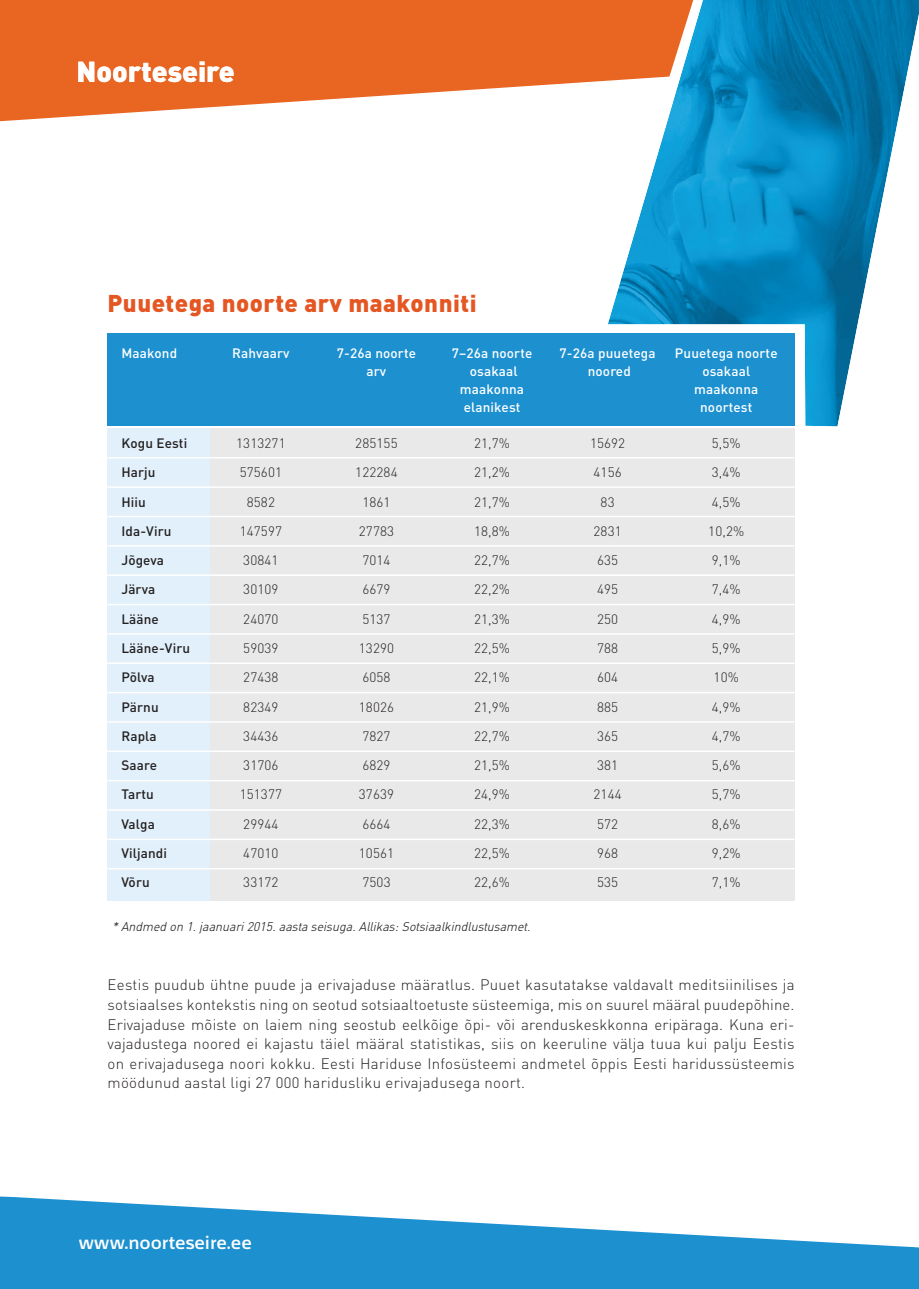
<style>
.page{position:relative;width:919px;height:1289px;background:#fff}
.page>*{position:absolute;margin:0;border:0;box-sizing:border-box;transform-origin:0 0}
.t1{font:900 28.5px "DIN Pro";color:#fff}
.t2{font:900 24px "DIN Pro";letter-spacing:.02em;color:#e45622}
.t3{font:500 20.25px "Mr Jones";color:#fff}
.t4{font:300 15px/19.5px "DIN Pro";letter-spacing:.02em;color:#231f20;text-align:justify}
.t5{font:300 13.5px "DIN Pro";letter-spacing:.01em;color:#231f20}
.t6{font:500 13.5px "DIN Pro";letter-spacing:.01em;color:#fff}
.t7{font:500 13.5px "DIN Pro";letter-spacing:.01em;color:#231f20}
.t8{font:italic 300 12.3px "MHC Din";letter-spacing:.01em;color:#231f20}
</style>
<div class="page">
<div style="left:108px;top:428px;width:686px;height:472px;background:#e9e9e9"></div>
<div style="left:107px;top:428px;width:103px;height:472px;background:#e1f0fa"></div>
<svg style="left:0;top:0;width:607px;height:121px;fill:#e96522"></svg>
<svg style="left:0;top:1196px;width:918px;height:92px;fill:#1d90d0"></svg>
<div style="left:107px;top:333px;width:687px;height:93px;background:#1d90d0"></div>
<hr style="left:107px;top:457px;width:687px;height:1px;background:#fff">
<hr style="left:107px;top:486px;width:687px;height:2px;background:#fff">
<hr style="left:107px;top:515px;width:687px;height:2px;background:#fff">
<hr style="left:107px;top:545px;width:687px;height:1px;background:#fff">
<hr style="left:107px;top:574px;width:687px;height:2px;background:#fff">
<hr style="left:107px;top:604px;width:687px;height:1px;background:#fff">
<hr style="left:107px;top:633px;width:687px;height:1px;background:#fff">
<hr style="left:107px;top:662px;width:687px;height:2px;background:#fff">
<hr style="left:107px;top:692px;width:687px;height:1px;background:#fff">
<hr style="left:107px;top:721px;width:687px;height:1px;background:#fff">
<hr style="left:107px;top:750px;width:687px;height:2px;background:#fff">
<hr style="left:107px;top:780px;width:687px;height:1px;background:#fff">
<hr style="left:107px;top:809px;width:687px;height:1px;background:#fff">
<hr style="left:107px;top:838px;width:687px;height:2px;background:#fff">
<hr style="left:107px;top:868px;width:687px;height:1px;background:#fff">
<img style="left:607px;top:0;width:311px;height:426px">
<h1 class="t1" style="left:77px;top:62px;width:160px">Noorteseire</h1>
<h2 class="t2" style="left:107px;top:295px;width:370px">Puuetega noorte arv maakonniti</h2>
<p class="t6" style="left:121px;top:348px;width:57px">Maakond</p>
<p class="t6" style="left:232px;top:348px;width:59px">Rahvaarv</p>
<p class="t6" style="left:337px;top:348px;width:81px">7-26a noorte</p>
<p class="t6" style="left:451px;top:348px;width:82px">7–26a noorte</p>
<p class="t6" style="left:559px;top:348px;width:97px">7-26a puuetega</p>
<p class="t6" style="left:675px;top:348px;width:104px">Puuetega noorte</p>
<p class="t6" style="left:366px;top:366px;width:21px">arv</p>
<p class="t6" style="left:470px;top:366px;width:49px">osakaal</p>
<p class="t6" style="left:587px;top:366px;width:45px">noored</p>
<p class="t6" style="left:702px;top:366px;width:49px">osakaal</p>
<p class="t6" style="left:460px;top:384px;width:66px">maakonna</p>
<p class="t6" style="left:694px;top:384px;width:66px">maakonna</p>
<p class="t6" style="left:463px;top:402px;width:58px">elanikest</p>
<p class="t6" style="left:700px;top:402px;width:54px">noortest</p>
<p class="t7" style="left:121px;top:438px;width:67px">Kogu Eesti</p>
<p class="t5" style="left:236px;top:438px;width:51px">1313271</p>
<p class="t5" style="left:355px;top:438px;width:44px">285155</p>
<p class="t5" style="left:474px;top:438px;width:38px">21,7%</p>
<p class="t5" style="left:590px;top:438px;width:37px">15692</p>
<p class="t5" style="left:711px;top:438px;width:30px">5,5%</p>
<p class="t7" style="left:121px;top:467px;width:36px">Harju</p>
<p class="t5" style="left:240px;top:467px;width:44px">575601</p>
<p class="t5" style="left:355px;top:467px;width:44px">122284</p>
<p class="t5" style="left:474px;top:467px;width:38px">21,2%</p>
<p class="t5" style="left:593px;top:467px;width:30px">4156</p>
<p class="t5" style="left:711px;top:467px;width:30px">3,4%</p>
<p class="t7" style="left:121px;top:497px;width:26px">Hiiu</p>
<p class="t5" style="left:247px;top:497px;width:30px">8582</p>
<p class="t5" style="left:362px;top:497px;width:30px">1861</p>
<p class="t5" style="left:474px;top:497px;width:38px">21,7%</p>
<p class="t5" style="left:600px;top:497px;width:16px">83</p>
<p class="t5" style="left:711px;top:497px;width:30px">4,5%</p>
<p class="t7" style="left:121px;top:526px;width:52px">Ida-Viru</p>
<p class="t5" style="left:240px;top:526px;width:44px">147597</p>
<p class="t5" style="left:359px;top:526px;width:37px">27783</p>
<p class="t5" style="left:474px;top:526px;width:38px">18,8%</p>
<p class="t5" style="left:593px;top:526px;width:30px">2831</p>
<p class="t5" style="left:708px;top:526px;width:38px">10,2%</p>
<p class="t7" style="left:121px;top:555px;width:44px">Jõgeva</p>
<p class="t5" style="left:243px;top:555px;width:37px">30841</p>
<p class="t5" style="left:362px;top:555px;width:30px">7014</p>
<p class="t5" style="left:474px;top:555px;width:38px">22,7%</p>
<p class="t5" style="left:597px;top:555px;width:23px">635</p>
<p class="t5" style="left:711px;top:555px;width:30px">9,1%</p>
<p class="t7" style="left:121px;top:584px;width:35px">Järva</p>
<p class="t5" style="left:243px;top:584px;width:37px">30109</p>
<p class="t5" style="left:362px;top:584px;width:30px">6679</p>
<p class="t5" style="left:474px;top:584px;width:38px">22,2%</p>
<p class="t5" style="left:597px;top:584px;width:23px">495</p>
<p class="t5" style="left:711px;top:584px;width:30px">7,4%</p>
<p class="t7" style="left:121px;top:614px;width:39px">Lääne</p>
<p class="t5" style="left:243px;top:614px;width:37px">24070</p>
<p class="t5" style="left:362px;top:614px;width:30px">5137</p>
<p class="t5" style="left:474px;top:614px;width:38px">21,3%</p>
<p class="t5" style="left:597px;top:614px;width:23px">250</p>
<p class="t5" style="left:711px;top:614px;width:30px">4,9%</p>
<p class="t7" style="left:121px;top:643px;width:70px">Lääne-Viru</p>
<p class="t5" style="left:243px;top:643px;width:37px">59039</p>
<p class="t5" style="left:359px;top:643px;width:37px">13290</p>
<p class="t5" style="left:474px;top:643px;width:38px">22,5%</p>
<p class="t5" style="left:597px;top:643px;width:23px">788</p>
<p class="t5" style="left:711px;top:643px;width:30px">5,9%</p>
<p class="t7" style="left:121px;top:672px;width:35px">Põlva</p>
<p class="t5" style="left:243px;top:672px;width:37px">27438</p>
<p class="t5" style="left:362px;top:672px;width:30px">6058</p>
<p class="t5" style="left:474px;top:672px;width:38px">22,1%</p>
<p class="t5" style="left:597px;top:672px;width:23px">604</p>
<p class="t5" style="left:713px;top:672px;width:27px">10%</p>
<p class="t7" style="left:121px;top:702px;width:39px">Pärnu</p>
<p class="t5" style="left:243px;top:702px;width:37px">82349</p>
<p class="t5" style="left:359px;top:702px;width:37px">18026</p>
<p class="t5" style="left:474px;top:702px;width:38px">21,9%</p>
<p class="t5" style="left:597px;top:702px;width:23px">885</p>
<p class="t5" style="left:711px;top:702px;width:30px">4,9%</p>
<p class="t7" style="left:121px;top:731px;width:37px">Rapla</p>
<p class="t5" style="left:243px;top:731px;width:37px">34436</p>
<p class="t5" style="left:362px;top:731px;width:30px">7827</p>
<p class="t5" style="left:474px;top:731px;width:38px">22,7%</p>
<p class="t5" style="left:597px;top:731px;width:23px">365</p>
<p class="t5" style="left:711px;top:731px;width:30px">4,7%</p>
<p class="t7" style="left:121px;top:760px;width:37px">Saare</p>
<p class="t5" style="left:243px;top:760px;width:37px">31706</p>
<p class="t5" style="left:362px;top:760px;width:30px">6829</p>
<p class="t5" style="left:474px;top:760px;width:38px">21,5%</p>
<p class="t5" style="left:597px;top:760px;width:23px">381</p>
<p class="t5" style="left:711px;top:760px;width:30px">5,6%</p>
<p class="t7" style="left:121px;top:789px;width:34px">Tartu</p>
<p class="t5" style="left:240px;top:789px;width:44px">151377</p>
<p class="t5" style="left:359px;top:789px;width:37px">37639</p>
<p class="t5" style="left:474px;top:789px;width:38px">24,9%</p>
<p class="t5" style="left:593px;top:789px;width:30px">2144</p>
<p class="t5" style="left:711px;top:789px;width:30px">5,7%</p>
<p class="t7" style="left:121px;top:819px;width:35px">Valga</p>
<p class="t5" style="left:243px;top:819px;width:37px">29944</p>
<p class="t5" style="left:362px;top:819px;width:30px">6664</p>
<p class="t5" style="left:474px;top:819px;width:38px">22,3%</p>
<p class="t5" style="left:597px;top:819px;width:23px">572</p>
<p class="t5" style="left:711px;top:819px;width:30px">8,6%</p>
<p class="t7" style="left:121px;top:848px;width:47px">Viljandi</p>
<p class="t5" style="left:243px;top:848px;width:37px">47010</p>
<p class="t5" style="left:359px;top:848px;width:37px">10561</p>
<p class="t5" style="left:474px;top:848px;width:38px">22,5%</p>
<p class="t5" style="left:597px;top:848px;width:23px">968</p>
<p class="t5" style="left:711px;top:848px;width:30px">9,2%</p>
<p class="t7" style="left:121px;top:877px;width:30px">Võru</p>
<p class="t5" style="left:243px;top:877px;width:37px">33172</p>
<p class="t5" style="left:362px;top:877px;width:30px">7503</p>
<p class="t5" style="left:474px;top:877px;width:38px">22,6%</p>
<p class="t5" style="left:597px;top:877px;width:23px">535</p>
<p class="t5" style="left:711px;top:877px;width:30px">7,1%</p>
<p class="t8" style="left:113px;top:921px;width:419px">* Andmed on 1. jaanuari 2015. aasta seisuga. Allikas: Sotsiaalkindlustusamet.</p>
<p class="t4" style="left:108px;top:977px;width:688px">Eestis puudub ühtne puude ja erivajaduse määratlus. Puuet kasutatakse valdavalt meditsiinilises ja sotsiaalses kontekstis ning on seotud sotsiaaltoetuste süsteemiga, mis on suurel määral puudepõhine.<br>Erivajaduse mõiste on laiem ning seostub eelkõige õpi- või arenduskeskkonna eripäraga. Kuna eri&shy;vajadustega noored ei kajastu täiel määral statistikas, siis on keeruline välja tuua kui palju Eestis on erivajadusega noori kokku. Eesti Hariduse Infosüsteemi andmetel õppis Eesti haridussüsteemis möödunud aastal ligi 27 000 haridusliku erivajadusega noort.</p>
<h3 class="t3" style="left:79px;top:1233px;width:174px">www.noorteseire.ee</h3>
</div>
